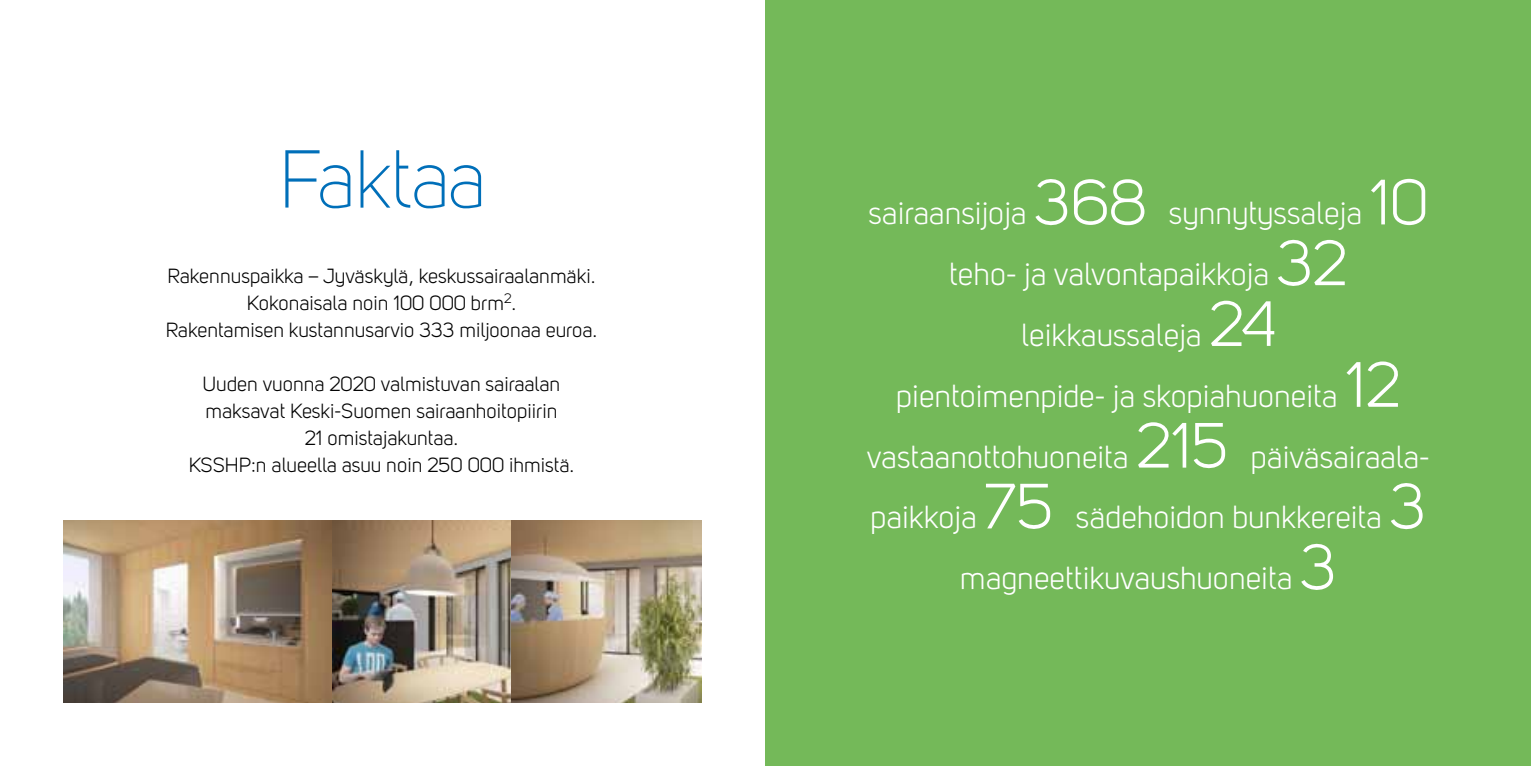
<style>
.page{position:relative;width:1531px;height:766px;background:#fff}
.page>*{position:absolute;margin:0;border:0;box-sizing:border-box;transform-origin:0 0}
.t1{font:81px "Uni Sans Light";letter-spacing:-.03em;color:#006fb9}
.t2{font:31.5px/60.8px "Uni Sans Book";color:#fff;text-align:center}
.t3{font:20.25px/27px "Uni Sans Book";color:#000;text-align:center}
.s1{font-size:63px}
</style>
<div class="page">
<div style="left:765px;top:0;width:766px;height:765px;background:#74b959"></div>
<img style="left:64px;top:520px;width:638px;height:182px">
<h1 class="t1" style="left:278px;top:134px;width:211px">Faktaa</h1>
<p class="t3" style="left:166px;top:262px;width:433px">Rakennuspaikka – Jyväskylä, keskussairaalanmäki.<br>Kokonaisala noin 100 000 brm<sup>2</sup>.<br>Rakentamisen kustannusarvio 333 miljoonaa euroa.</p>
<p class="t3" style="left:189px;top:370px;width:387px">Uuden vuonna 2020 valmistuvan sairaalan maksavat Keski-Suomen sairaanhoitopiirin<br>21 omistajakuntaa.<br>KSSHP:n alueella asuu noin 250 000 ihmistä.</p>
<h2 class="t2" style="left:867px;top:183px;width:564px">sairaansijoja <span class="s1">368</span> synnytyssaleja <span class="s1">10 </span>teho- ja valvontapaikkoja <span class="s1">32 </span>leikkaussaleja <span class="s1">24<br></span>pientoimenpide- ja skopiahuoneita <span class="s1">12 </span>vastaanottohuoneita <span class="s1">215</span> päiväsairaala&shy;paikkoja <span class="s1">75</span> sädehoidon bunkkereita <span class="s1">3 </span>magneettikuvaushuoneita <span class="s1">3</span></h2>
</div>
